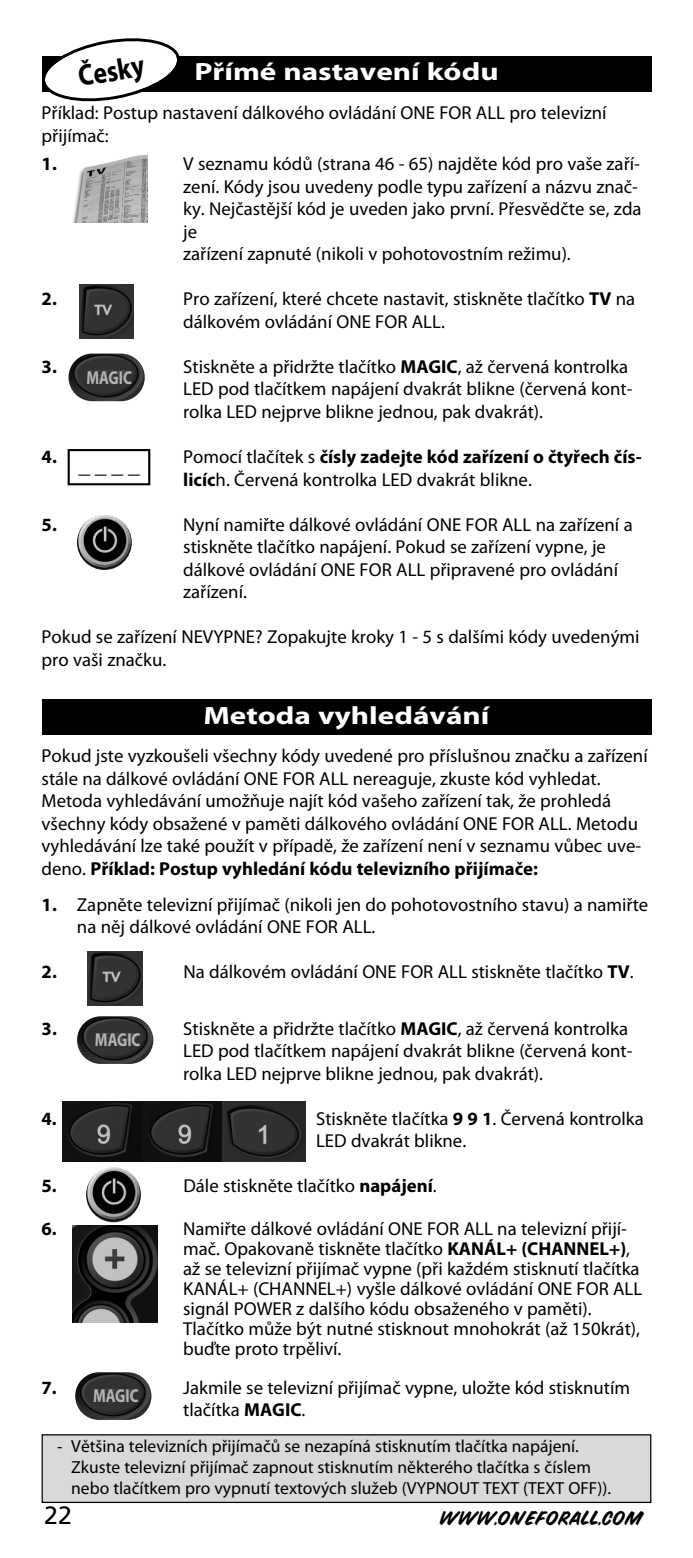
<style>
.page{position:relative;width:693px;height:1558px;background:#fff}
.page>*{position:absolute;margin:0;border:0;box-sizing:border-box;transform-origin:0 0}
.t1{font:700 30px "Myriad Pro";color:#000;scale:.85 1}
.t2{font:700 25px "Myriad Pro";color:#fff;scale:1.25 1}
.t3{font:25px "Frutiger";color:#000}
.t4{font:21.25px "Helvetica";color:#000}
.t5{font:18.75px/22.5px "Myriad Pro";color:#000}
.t6{font:700 18.75px "Myriad Pro";color:#000}
.t7{font:700 18.75px "Myriad Pro";color:#b4b4b4;scale:.8 1}
.t8{font:17.5px/21px "Myriad Pro";color:#000}
.t9{font:15px "Snyder Speed";letter-spacing:.035em;color:#000}
.s1{font-weight:700}
.s2{font-family:"Frutiger";font-size:16.25px}
</style>
<div class="page">
<div style="left:42px;top:56px;width:609px;height:35px;background:#000"></div>
<div style="left:43px;top:1435px;width:607px;height:66px;background:#d9d9d9"></div>
<div style="left:42px;top:1433px;width:609px;height:69px;border:1px solid #000"></div>
<div style="left:42px;top:699px;width:609px;height:36px;background:#000"></div>
<svg style="left:42px;top:38px;width:140px;height:64px"></svg>
<div style="left:68px;top:449px;width:82px;height:36px;border:2px solid #000"></div>
<img style="left:79px;top:284px;width:55px;height:54px">
<img style="left:77px;top:515px;width:55px;height:55px;border-radius:50%">
<img style="left:86px;top:1167px;width:55px;height:55px;border-radius:50%">
<img style="left:87px;top:951px;width:55px;height:54px">
<img style="left:62px;top:1101px;width:81px;height:60px">
<img style="left:143px;top:1101px;width:80px;height:60px">
<img style="left:223px;top:1101px;width:82px;height:60px">
<img style="left:72px;top:1225px;width:85px;height:97px">
<img style="left:72px;top:155px;width:76px;height:68px">
<img style="left:75px;top:1372px;width:76px;height:47px;border-radius:24px">
<img style="left:77px;top:1016px;width:76px;height:47px;border-radius:24px">
<img style="left:68px;top:353px;width:77px;height:48px;border-radius:24px">
<h1 class="t1" style="left:76px;top:65px;width:80px;rotate:-10deg">Česky</h1>
<h2 class="t2" style="left:194px;top:62px;width:245px">Přímé nastavení kódu</h2>
<p class="t5" style="left:42px;top:103px;width:566px">Příklad: Postup nastavení dálkového ovládání ONE FOR ALL pro televizní přijímač:</p>
<p class="t6" style="left:42px;top:157px;width:17px">1.</p>
<p class="t5" style="left:183px;top:154px;width:460px">V seznamu kódů (strana 46 - 65) najděte kód pro vaše zaří&shy;zení. Kódy jsou uvedeny podle typu zařízení a názvu znač&shy;ky. Nejčastější kód je uveden jako první. Přesvědčte se, zda je<br>zařízení zapnuté (nikoli v pohotovostním režimu).</p>
<p class="t6" style="left:42px;top:292px;width:17px">2.</p>
<p class="t5" style="left:183px;top:289px;width:453px">Pro zařízení, které chcete nastavit, stiskněte tlačítko <span class="s1">TV</span> na dálkovém ovládání ONE FOR ALL.</p>
<p class="t6" style="left:42px;top:359px;width:17px">3.</p>
<p class="t5" style="left:183px;top:357px;width:451px">Stiskněte a přidržte tlačítko <span class="s1">MAGIC</span>, až červená kontrolka<br>LED pod tlačítkem napájení dvakrát blikne (červená kont&shy;rolka LED nejprve blikne jednou, pak dvakrát).</p>
<p class="t6" style="left:42px;top:449px;width:17px">4.</p>
<p class="t5" style="left:183px;top:447px;width:460px">Pomocí tlačítek s <span class="s1">čísly zadejte kód zařízení o čtyřech čís&shy;licíc</span>h. Červená kontrolka LED dvakrát blikne.</p>
<p class="t6" style="left:42px;top:517px;width:17px">5.</p>
<p class="t5" style="left:183px;top:514px;width:451px">Nyní namiřte dálkové ovládání ONE FOR ALL na zařízení a stiskněte tlačítko napájení. Pokud se zařízení vypne, je dálkové ovládání ONE FOR ALL připravené pro ovládání zařízení.</p>
<p class="t5" style="left:42px;top:627px;width:599px">Pokud se zařízení NEVYPNE? Zopakujte kroky 1 - 5 s dalšími kódy uvedenými pro vaši značku.</p>
<p class="t7" style="left:86px;top:370px;width:58px">MAGIC</p>
<p class="t4" style="left:78px;top:458px;width:63px">____</p>
<h2 class="t2" style="left:203px;top:705px;width:230px">Metoda vyhledávání</h2>
<p class="t5" style="left:42px;top:746px;width:607px">Pokud jste vyzkoušeli všechny kódy uvedené pro příslušnou značku a zařízení stále na dálkové ovládání ONE FOR ALL nereaguje, zkuste kód vyhledat.<br>Metoda vyhledávání umožňuje najít kód vašeho zařízení tak, že prohledá všechny kódy obsažené v paměti dálkového ovládání ONE FOR ALL. Metodu vyhledávání lze také použít v případě, že zařízení není v seznamu vůbec uve&shy;deno. <span class="s1">Příklad: Postup vyhledání kódu televizního přijímače:</span></p>
<p class="t5" style="left:77px;top:894px;width:573px;text-indent:-35px"><span class="s1">1.</span> Zapněte televizní přijímač (nikoli jen do pohotovostního stavu) a namiřte na něj dálkové ovládání ONE FOR ALL.</p>
<p class="t6" style="left:42px;top:965px;width:17px">2.</p>
<p class="t5" style="left:183px;top:962px;width:451px">Na dálkovém ovládání ONE FOR ALL stiskněte tlačítko <span class="s1">TV</span>.</p>
<p class="t6" style="left:42px;top:1021px;width:17px">3.</p>
<p class="t5" style="left:183px;top:1018px;width:451px">Stiskněte a přidržte tlačítko <span class="s1">MAGIC</span>, až červená kontrolka<br>LED pod tlačítkem napájení dvakrát blikne (červená kont&shy;rolka LED nejprve blikne jednou, pak dvakrát).</p>
<p class="t6" style="left:42px;top:1111px;width:17px">4.</p>
<p class="t5" style="left:316px;top:1108px;width:329px">Stiskněte tlačítka <span class="s1">9 9 1</span>. Červená kontrolka<br>LED dvakrát blikne.</p>
<p class="t6" style="left:42px;top:1178px;width:17px">5.</p>
<p class="t5" style="left:183px;top:1176px;width:255px">Dále stiskněte tlačítko <span class="s1">napájení</span>.</p>
<p class="t6" style="left:42px;top:1221px;width:17px">6.</p>
<p class="t5" style="left:183px;top:1219px;width:460px;line-height:20px">Namiřte dálkové ovládání ONE FOR ALL na televizní přijí&shy;mač. Opakovaně tiskněte tlačítko <span class="s1">KANÁL+ (CHANNEL+)</span>, až se televizní přijímač vypne (při každém stisknutí tlačítka KANÁL+ (CHANNEL+) vyšle dálkové ovládání ONE FOR ALL signál POWER z dalšího kódu obsaženého v paměti).<br>Tlačítko může být nutné stisknout mnohokrát (až 150krát), buďte proto trpěliví.</p>
<p class="t6" style="left:42px;top:1380px;width:17px">7.</p>
<p class="t5" style="left:183px;top:1377px;width:448px">Jakmile se televizní přijímač vypne, uložte kód stisknutím tlačítka <span class="s1">MAGIC</span>.</p>
<p class="t7" style="left:95px;top:1032px;width:58px">MAGIC</p>
<p class="t7" style="left:93px;top:1388px;width:58px">MAGIC</p>
<p class="t8" style="left:71px;top:1436px;width:541px;text-indent:-14px"><span class="s2">-</span> Většina televizních přijímačů se nezapíná stisknutím tlačítka napájení.<br>Zkuste televizní přijímač zapnout stisknutím některého tlačítka s číslem nebo tlačítkem pro vypnutí textových služeb (VYPNOUT TEXT (TEXT OFF)).</p>
<h2 class="t3" style="left:44px;top:1505px;width:29px">22</h2>
<p class="t9" style="left:440px;top:1510px;width:204px">WWW.ONEFORALL.COM</p>
</div>
